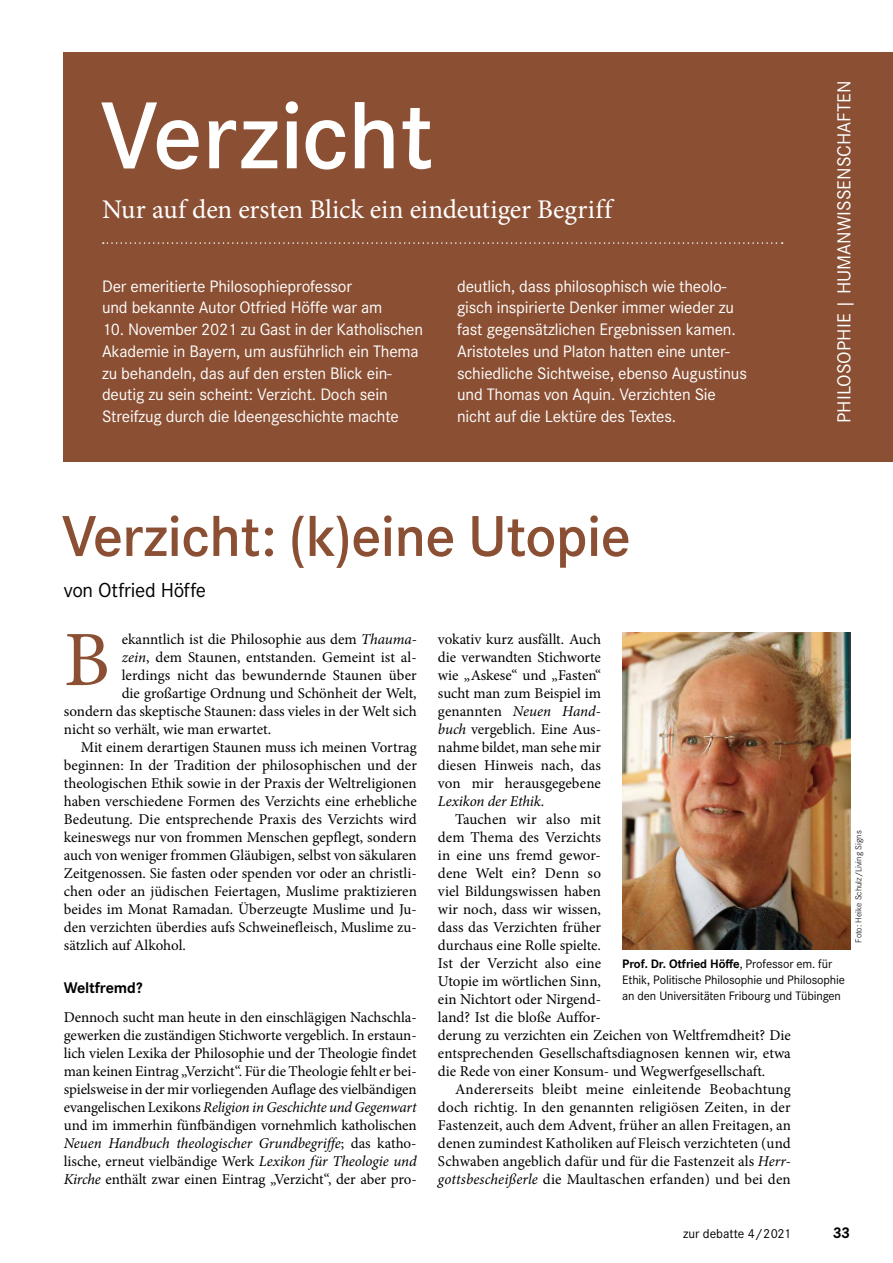
<style>
.page{position:relative;width:893px;height:1263px;background:#fff}
.page>*{position:absolute;margin:0;border:0;box-sizing:border-box;transform-origin:0 0}
.t1{font:600 98.7px "Corporate S";color:#fff}
.t2{font:78.45px "Minion Pro";color:#8b5034}
.t3{font:600 59.85px "Corporate S";letter-spacing:-.01em;color:#8b5034}
.t4{font:27px "Minion Pro";letter-spacing:-.01em;color:#fff}
.t5{font:21px "Corporate S";letter-spacing:-.01em;color:#000}
.t6{font:19.5px "Corporate S";color:#fff}
.t7{font:17.25px/21.8px "Corporate S";letter-spacing:-.01em;color:#fff}
.t8{font:700 16.05px "Corporate S";letter-spacing:-.01em;color:#000}
.t9{font:15px/18px "Minion Pro";color:#000;text-align:justify}
.t10{font:13.5px "Corporate S";color:#000}
.t11{font:12.75px/16px "Corporate S";letter-spacing:-.01em;color:#000}
.t12{font:300 9px "Corporate S";color:#000}
.s1{font-style:italic}
.s2{font-weight:700}
</style>
<div class="page">
<div style="left:64px;top:53px;width:829px;height:409px;background:#8b5034"></div>
<svg style="left:103px;top:242px;width:680px;height:2px"></svg>
<img style="left:622px;top:632px;width:228px;height:317px">
<h1 class="t1" style="left:100px;top:69px;width:335px">Verzicht</h1>
<h3 class="t4" style="left:102px;top:191px;width:511px">Nur auf den ersten Blick ein eindeutiger Begriff</h3>
<p class="t7" style="left:102px;top:274px;width:282px">Der emeritierte Philosophieprofessor<br>und bekannte Autor Otfried Höffe war am</p>
<p class="t7" style="left:102px;top:318px;width:323px">10. November 2021 zu Gast in der Katholischen Akademie in Bayern, um ausführlich ein Thema zu behandeln, das auf den ersten Blick ein&shy;deutig zu sein scheint: Verzicht. Doch sein Streifzug durch die Ideengeschichte machte</p>
<p class="t7" style="left:457px;top:274px;width:291px">deutlich, dass philosophisch wie theolo&shy;gisch inspirierte Denker immer wieder zu fast gegensätzlichen Ergebnissen kamen.<br>Aristoteles und Platon hatten eine unter&shy;schiedliche Sichtweise, ebenso Augustinus und Thomas von Aquin. Verzichten Sie nicht auf die Lektüre des Textes.</p>
<h3 class="t3" style="left:62px;top:496px;width:570px">Verzicht: (k)eine Utopie</h3>
<h3 class="t5" style="left:64px;top:576px;width:144px">von Otfried Höffe</h3>
<h3 class="t6" style="left:831px;top:423px;width:344px;rotate:-90deg">PHILOSOPHIE | HUMANWISSENSCHAFTEN</h3>
<h2 class="t2" style="left:64px;top:607px;width:48px">B</h2>
<p class="t9" style="left:122px;top:630px;width:297px">ekanntlich ist die Philosophie aus dem <span class="s1">Thauma-</span></p>
<p class="t9" style="left:122px;top:648px;width:297px"><span class="s1">zein</span>, dem Staunen, entstanden. Gemeint ist al-</p>
<p class="t9" style="left:122px;top:666px;width:297px">lerdings nicht das bewundernde Staunen über</p>
<p class="t9" style="left:122px;top:684px;width:296px">die großartige Ordnung und Schönheit der Welt,</p>
<p class="t9" style="left:64px;top:702px;width:354px">sondern das skeptische Staunen: dass vieles in der Welt sich</p>
<p class="t9" style="left:64px;top:720px;width:209px">nicht so verhält, wie man erwartet.</p>
<p class="t9" style="left:81px;top:738px;width:337px">Mit einem derartigen Staunen muss ich meinen Vortrag</p>
<p class="t9" style="left:64px;top:756px;width:355px">beginnen: In der Tradition der philosophischen und der</p>
<p class="t9" style="left:64px;top:774px;width:354px">theologischen Ethik sowie in der Praxis der Weltreligionen</p>
<p class="t9" style="left:64px;top:792px;width:354px">haben verschiedene Formen des Verzichts eine erhebliche</p>
<p class="t9" style="left:64px;top:810px;width:355px">Bedeutung. Die entsprechende Praxis des Verzichts wird</p>
<p class="t9" style="left:64px;top:828px;width:354px">keineswegs nur von frommen Menschen gepflegt, sondern</p>
<p class="t9" style="left:64px;top:846px;width:354px">auch von weniger frommen Gläubigen, selbst von säkularen</p>
<p class="t9" style="left:64px;top:864px;width:354px">Zeitgenossen. Sie fasten oder spenden vor oder an christli-</p>
<p class="t9" style="left:64px;top:882px;width:355px">chen oder an jüdischen Feiertagen, Muslime praktizieren</p>
<p class="t9" style="left:64px;top:900px;width:355px">beides im Monat Ramadan. Überzeugte Muslime und Ju-</p>
<p class="t9" style="left:64px;top:918px;width:354px">den verzichten überdies aufs Schweinefleisch, Muslime zu-</p>
<p class="t9" style="left:64px;top:936px;width:124px">sätzlich auf Alkohol.</p>
<p class="t8" style="left:64px;top:977px;width:80px">Weltfremd?</p>
<p class="t9" style="left:64px;top:1008px;width:354px">Dennoch sucht man heute in den einschlägigen Nachschla&shy;gewerken die zuständigen Stichworte vergeblich. In erstaun&shy;lich vielen Lexika der Philosophie und der Theologie findet man keinen Eintrag „Verzicht“. Für die Theologie fehlt er bei&shy;spielsweise in der mir vorliegenden Auflage des vielbändigen evangelischen Lexikons <span class="s1">Religion in Geschichte und Gegenwart </span>und im immerhin fünfbändigen vornehmlich katholischen <span class="s1">Neuen Handbuch theologischer Grundbegriffe</span>; das katho&shy;lische, erneut vielbändige Werk <span class="s1">Lexikon für Theologie und Kirche</span> enthält zwar einen Eintrag „Verzicht“, der aber pro-</p>
<p class="t9" style="left:438px;top:630px;width:165px">vokativ kurz ausfällt. Auch die verwandten Stichworte wie „Askese“ und „Fasten“ sucht man zum Beispiel im genannten <span class="s1">Neuen Hand&shy;buch</span> vergeblich. Eine Aus&shy;nahme bildet, man sehe mir diesen Hinweis nach, das von mir herausgegebene <span class="s1">Lexikon der Ethik</span>.</p>
<p class="t9" style="left:438px;top:810px;width:354px;text-align:left;text-indent:17px">Tauchen wir also mit<br>dem Thema des Verzichts<br>in eine uns fremd gewor-<br>dene Welt ein? Denn so<br>viel Bildungswissen haben<br>wir noch, dass wir wissen,<br>dass das Verzichten früher<br>durchaus eine Rolle spielte.<br>Ist der Verzicht also eine<br>Utopie im wörtlichen Sinn,<br>ein Nichtort oder Nirgend-<br>land? Ist die bloße Auffor-<br>derung zu verzichten ein Zeichen von Weltfremdheit? Die entsprechenden Gesellschaftsdiagnosen kennen wir, etwa die Rede von einer Konsum- und Wegwerfgesellschaft.</p>
<p class="t9" style="left:438px;top:1080px;width:354px;text-indent:17px">Andererseits bleibt meine einleitende Beobachtung doch richtig. In den genannten religiösen Zeiten, in der Fastenzeit, auch dem Advent, früher an allen Freitagen, an denen zumindest Katholiken auf Fleisch verzichteten (und Schwaben angeblich dafür und für die Fastenzeit als <span class="s1">Herr&shy;gottsbescheißerle</span> die Maultaschen erfanden) und bei den</p>
<p class="t11" style="left:622px;top:956px;width:224px"><span class="s2">Prof. Dr. Otfried Höffe</span>, Professor em. für<br>Ethik, Politische Philosophie und Philosophie an den Universitäten Fribourg und Tübingen</p>
<p class="t12" style="left:853px;top:943px;width:113px;rotate:-90deg">Foto: Heike Schulz/Living Signs</p>
<p class="t10" style="left:683px;top:1224px;width:109px">zur debatte 4/2021</p>
<p class="t8" style="left:833px;top:1221px;width:19px">33</p>
</div>
